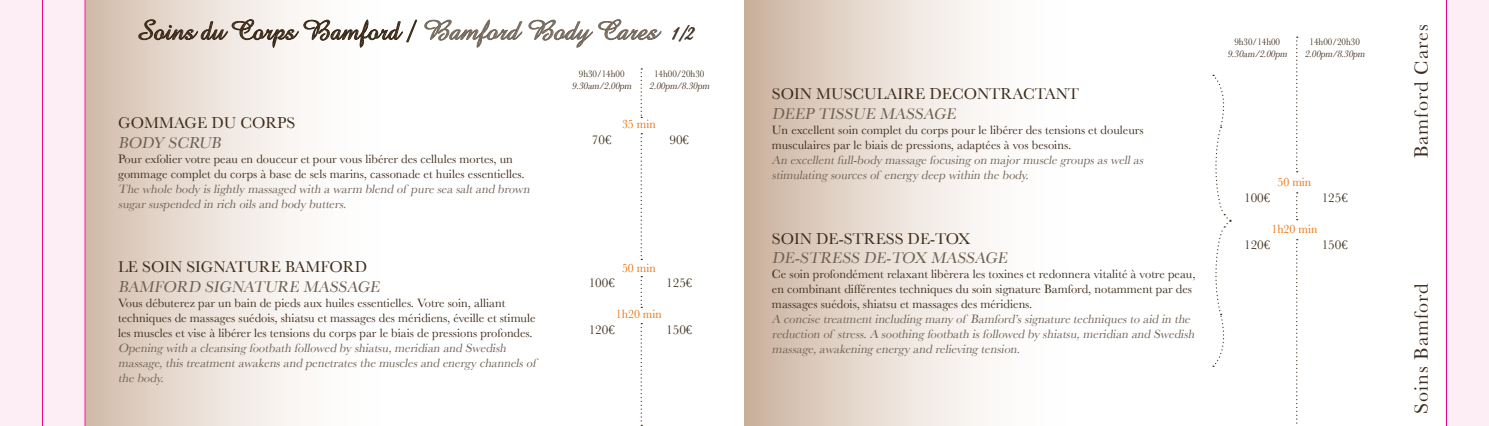
<style>
.page{position:relative;width:1489px;height:426px;background:#fff}
.page>*{position:absolute;margin:0;border:0;box-sizing:border-box;transform-origin:0 0}
.t1{font:27.5px "Amazone BT";color:#3d2c1b}
.t2{font:20px "Baskerville";letter-spacing:.05em;color:#3d2c1b}
.t3{font:16.25px "Baskerville";color:#3d2c1b}
.t4{font:italic 16.25px "Baskerville";color:#6e6154}
.t5{font:13.12px "Baskerville";color:#3d2c1b}
.t6{font:12.5px/15px "Baskerville";color:#3d2c1b}
.t7{font:italic 12.5px/15px "Baskerville";letter-spacing:-.01em;color:#6e6154}
.t8{font:12.5px "Baskerville";color:#e6710a;scale:.95 1}
.t9{font:italic 10px "Baskerville";color:#3d2c1b;scale:.9 1}
.t10{font:10px "Baskerville";color:#3d2c1b;scale:.9 1}
.s1{font-style:italic;color:#776b5f}
.s2{font-style:italic;font-size:20px}
</style>
<div class="page">
<div style="left:60px;top:0;width:349px;height:425px;background:linear-gradient(to right,#d3beac,#fff)"></div>
<div style="left:744px;top:0;width:349px;height:425px;background:linear-gradient(to right,#d1baa8,#fff)"></div>
<div style="left:1446px;top:0;width:42px;height:425px;background:#fdeef6"></div>
<div style="left:0;top:0;width:85px;height:425px;background:#fdeef6"></div>
<hr style="left:85px;top:0;width:1px;height:425px;background:#e6007d">
<hr style="left:42px;top:0;width:1px;height:425px;background:#e6007d">
<hr style="left:1445px;top:0;width:1px;height:425px;background:#e6007d">
<svg style="left:640px;top:68px;width:2px;height:50px"></svg>
<svg style="left:1296px;top:36px;width:1px;height:136px"></svg>
<svg style="left:640px;top:276px;width:2px;height:31px"></svg>
<svg style="left:1296px;top:192px;width:1px;height:28px"></svg>
<svg style="left:640px;top:133px;width:2px;height:127px"></svg>
<svg style="left:640px;top:323px;width:2px;height:102px"></svg>
<svg style="left:1296px;top:239px;width:1px;height:185px"></svg>
<svg style="left:138px;top:19px;width:160px;height:29px;background:#cabfb6"></svg>
<svg style="left:304px;top:20px;width:113px;height:27px"></svg>
<svg style="left:424px;top:20px;width:98px;height:27px"></svg>
<svg style="left:528px;top:20px;width:64px;height:28px"></svg>
<svg style="left:598px;top:19px;width:63px;height:22px"></svg>
<svg style="left:672px;top:25px;width:23px;height:16px"></svg>
<svg style="left:1212px;top:75px;width:18px;height:291px"></svg>
<h1 class="t1" style="left:136px;top:15px;width:564px">Soins du Corps Bamford / <span class="s1">Bamford Body Cares</span> <span class="s2">1/2</span></h1>
<h3 class="t3" style="left:118px;top:113px;width:178px">GOMMAGE DU CORPS</h3>
<h3 class="t4" style="left:118px;top:133px;width:108px">BODY SCRUB</h3>
<p class="t6" style="left:118px;top:151px;width:408px">Pour exfolier votre peau en douceur et pour vous libérer des cellules mortes, un gommage complet du corps à base de sels marins, cassonade et huiles essentielles.</p>
<p class="t7" style="left:118px;top:181px;width:415px">The whole body islightly massaged with a warm blend of p ure sea saltand brown sugarsusp ended in rich oilsand body butters.</p>
<h3 class="t3" style="left:118px;top:257px;width:250px">LE SOIN SIGNATURE BAMFORD</h3>
<h3 class="t4" style="left:118px;top:277px;width:266px">BAMFORD SIGNATURE MASSAGE</h3>
<p class="t6" style="left:118px;top:295px;width:419px">Vous débuterez par un bain de pieds aux huiles essentielles. Votre soin, alliant techniques de massages suédois, shiatsu et massages des méridiens, éveille et stimule les muscles et vise à libérer les tensions du corps par le biais de pressions profondes.</p>
<p class="t7" style="left:118px;top:340px;width:419px">Op ening with a cleansing footbath followed by shiatsu,meridian and Swedish massage,thistreatmentawakensand p enetratesthe musclesand energy channelsof the body.</p>
<p class="t10" style="left:579px;top:68px;width:52px">9h30/14h00</p>
<p class="t10" style="left:654px;top:68px;width:57px">14h00/20h30</p>
<p class="t9" style="left:572px;top:80px;width:70px">9.30am/2.00pm</p>
<p class="t9" style="left:649px;top:80px;width:71px">2.00pm/8.30pm</p>
<p class="t8" style="left:622px;top:116px;width:37px">35 min</p>
<p class="t5" style="left:592px;top:131px;width:21px">70€</p>
<p class="t5" style="left:669px;top:131px;width:21px">90€</p>
<p class="t8" style="left:622px;top:260px;width:37px">50 min</p>
<p class="t5" style="left:588px;top:275px;width:28px">100€</p>
<p class="t5" style="left:666px;top:275px;width:28px">125€</p>
<p class="t8" style="left:616px;top:306px;width:50px">1h20 min</p>
<p class="t5" style="left:588px;top:321px;width:28px">120€</p>
<p class="t5" style="left:666px;top:321px;width:28px">150€</p>
<h3 class="t3" style="left:772px;top:84px;width:309px">SOIN MUSCULAIRE DECONTRACTANT</h3>
<h3 class="t4" style="left:772px;top:104px;width:189px">DEEP TISSUE MASSAGE</h3>
<p class="t6" style="left:772px;top:122px;width:373px">Un excellent soin complet du corps pour le libérer des tensions et douleurs musculaires par le biais de pressions, adaptées à vos besoins.</p>
<p class="t7" style="left:772px;top:152px;width:375px">An excellentfull-body massage focusing on majormuscle group saswellas stimulating sourcesof energy deep within the body.</p>
<h3 class="t3" style="left:772px;top:228px;width:200px">SOIN DE-STRESS DE-TOX</h3>
<h3 class="t4" style="left:772px;top:248px;width:240px">DE-STRESS DE-TOX MASSAGE</h3>
<p class="t6" style="left:772px;top:266px;width:425px">Ce soin profondément relaxant libèrera les toxines et redonnera vitalité à votre peau, en combinant différentes techniques du soin signature Bamford, notamment par des massages suédois, shiatsu et massages des méridiens.</p>
<p class="t7" style="left:772px;top:311px;width:426px">A concise treatmentincluding many of Bamford’ssignature techniquesto aid in the reduction of stress.A soothing footbath isfollowed by shiatsu,meridian and Swedish massage,awakening energy and relieving tension.</p>
<p class="t10" style="left:1234px;top:36px;width:52px">9h30/14h00</p>
<p class="t10" style="left:1309px;top:36px;width:57px">14h00/20h30</p>
<p class="t9" style="left:1227px;top:48px;width:70px">9.30am/2.00pm</p>
<p class="t9" style="left:1304px;top:48px;width:71px">2.00pm/8.30pm</p>
<p class="t8" style="left:1277px;top:175px;width:37px">50 min</p>
<p class="t5" style="left:1244px;top:190px;width:28px">100€</p>
<p class="t5" style="left:1321px;top:190px;width:28px">125€</p>
<p class="t8" style="left:1271px;top:221px;width:50px">1h20 min</p>
<p class="t5" style="left:1244px;top:236px;width:28px">120€</p>
<p class="t5" style="left:1321px;top:236px;width:28px">150€</p>
<h2 class="t2" style="left:1409px;top:158px;width:135px;rotate:-90deg">Bamford Cares</h2>
<h2 class="t2" style="left:1409px;top:413px;width:132px;rotate:-90deg">Soins Bamford</h2>
</div>
